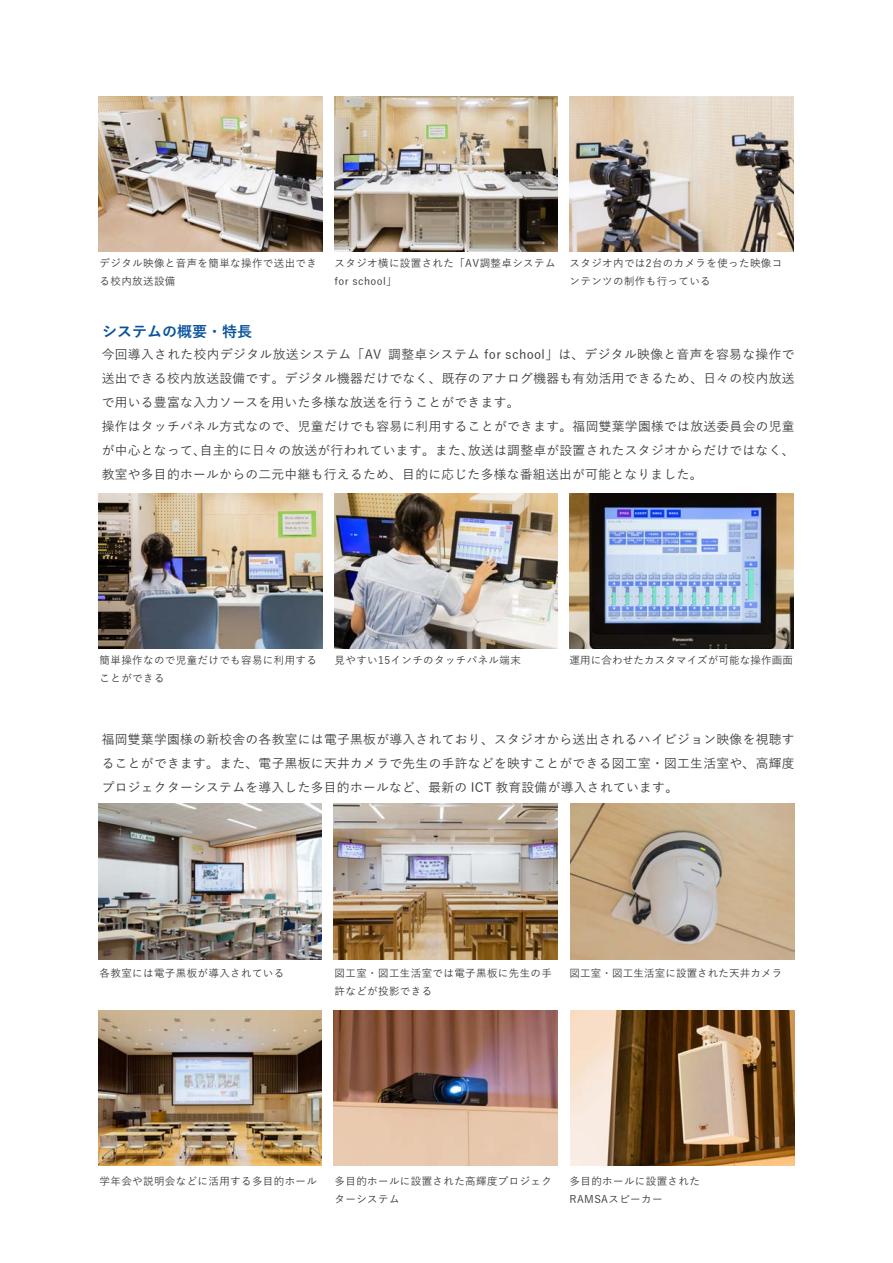
<style>
.page{position:relative;width:893px;height:1263px;background:#fff}
.page>*{position:absolute;margin:0;border:0;box-sizing:border-box;transform-origin:0 0}
.t1{font:700 15px "Yu Go";color:#07529b}
.t2{font:500 12.75px/24px "Yu Go";letter-spacing:.025em;color:#3d3a39}
.t3{font:500 10.5px/18px "Yu Go";letter-spacing:.035em;color:#3d3a39}
.t4{font:500 10.5px "Yu Go";letter-spacing:.015em;color:#3d3a39}
</style>
<div class="page">
<img style="left:98px;top:804px;width:224px;height:155px">
<img style="left:334px;top:804px;width:223px;height:155px">
<img style="left:571px;top:804px;width:223px;height:155px">
<img style="left:98px;top:1010px;width:224px;height:155px">
<img style="left:334px;top:1010px;width:223px;height:155px">
<img style="left:571px;top:1010px;width:223px;height:155px">
<img style="left:99px;top:493px;width:223px;height:155px">
<img style="left:334px;top:493px;width:224px;height:155px">
<img style="left:570px;top:493px;width:223px;height:155px">
<img style="left:99px;top:96px;width:223px;height:156px">
<img style="left:334px;top:96px;width:224px;height:156px">
<img style="left:570px;top:96px;width:223px;height:156px">
<p class="t3" style="left:100px;top:253px;width:219px">デジタル映像と音声を簡単な操作で送出できる校内放送設備</p>
<p class="t3" style="left:335px;top:253px;width:222px">スタジオ横に設置された「AV調整卓システムfor school」</p>
<p class="t3" style="left:570px;top:253px;width:214px">スタジオ内では2台のカメラを使った映像コンテンツの制作も行っている</p>
<p class="t1" style="left:102px;top:323px;width:151px">システムの概要・特長</p>
<p class="t2" style="left:102px;top:340px;width:694px">今回導入された校内デジタル放送システム「AV 調整卓システム for school」は、デジタル映像と音声を容易な操作で送出できる校内放送設備です。デジタル機器だけでなく、既存のアナログ機器も有効活用できるため、日々の校内放送で用いる豊富な入力ソースを用いた多様な放送を行うことができます。<br>操作はタッチパネル方式なので、児童だけでも容易に利用することができます。福岡雙葉学園様では放送委員会の児童が中心となって、自主的に日々の放送が行われています。また、放送は調整卓が設置されたスタジオからだけではなく、教室や多目的ホールからの二元中継も行えるため、目的に応じた多様な番組送出が可能となりました。</p>
<p class="t3" style="left:100px;top:649px;width:219px">簡単操作なので児童だけでも容易に利用することができる</p>
<p class="t3" style="left:335px;top:649px;width:188px">見やすい15インチのタッチパネル端末</p>
<p class="t4" style="left:570px;top:650px;width:225px">運用に合わせたカスタマイズが可能な操作画面</p>
<p class="t2" style="left:102px;top:726px;width:694px;text-align:justify">福岡雙葉学園様の新校舎の各教室には電子黒板が導入されており、スタジオから送出されるハイビジョン映像を視聴することができます。また、電子黒板に天井カメラで先生の手許などを映すことができる図工室・図工生活室や、高輝度プロジェクターシステムを導入した多目的ホールなど、最新の ICT 教育設備が導入されています。</p>
<p class="t3" style="left:100px;top:962px;width:186px">各教室には電子黒板が導入されている</p>
<p class="t3" style="left:335px;top:962px;width:219px">図工室・図工生活室では電子黒板に先生の手許などが投影できる</p>
<p class="t4" style="left:570px;top:963px;width:214px">図工室・図工生活室に設置された天井カメラ</p>
<p class="t3" style="left:100px;top:1171px;width:219px">学年会や説明会などに活用する多目的ホール</p>
<p class="t3" style="left:335px;top:1171px;width:219px">多目的ホールに設置された高輝度プロジェクターシステム</p>
<p class="t3" style="left:570px;top:1171px;width:132px">多目的ホールに設置された<br>RAMSAスピーカー</p>
</div>
